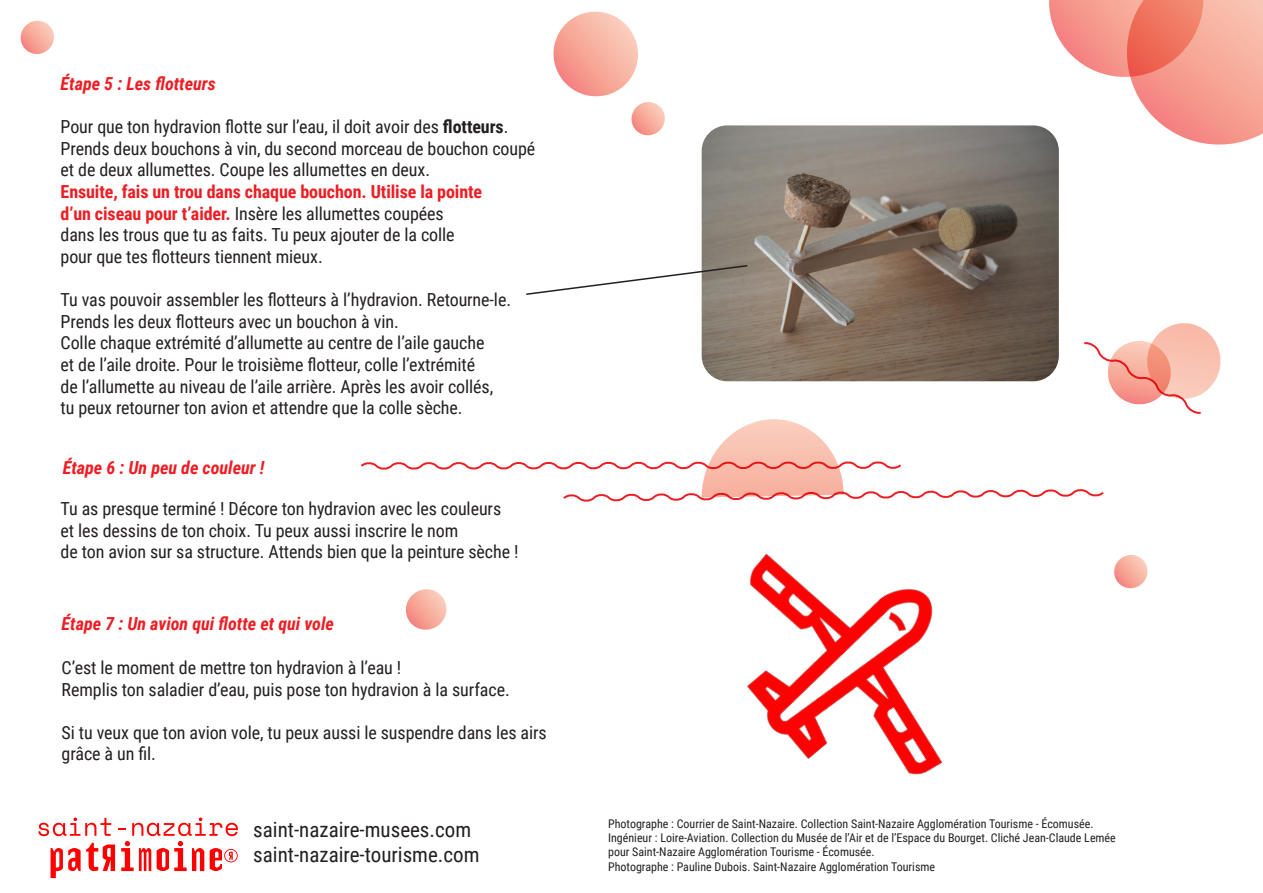
<style>
.page{position:relative;width:1263px;height:893px;background:#fff}
.page>*{position:absolute;margin:0;border:0;box-sizing:border-box;transform-origin:0 0}
.t1{font:21px "Roboto Condensed";color:#231f20}
.t2{font:18px/21.6px "Roboto Condensed";letter-spacing:-.005em;color:#231f20}
.t3{font:italic 700 18px "Roboto Condensed";color:#ee1d23}
.t4{font:700 18px "Roboto Condensed";letter-spacing:-.005em;color:#ee1d23}
.t5{font:12px "Roboto Condensed";color:#231f20}
.s1{font-weight:700}
.s2{font-weight:700;color:#ee1d23}
</style>
<div class="page">
<img style="left:702px;top:125px;width:357px;height:195px">
<svg style="left:38px;top:817px;width:200px;height:61px"></svg>
<svg style="left:361px;top:320px;width:860px;height:182px"></svg>
<svg style="left:405px;top:589px;width:42px;height:41px"></svg>
<svg style="left:1039px;top:0;width:224px;height:156px"></svg>
<svg style="left:553px;top:11px;width:112px;height:125px"></svg>
<svg style="left:1114px;top:555px;width:34px;height:34px"></svg>
<svg style="left:20px;top:20px;width:34px;height:34px"></svg>
<img style="left:747px;top:553px;width:196px;height:222px">
<svg style="left:526px;top:264px;width:223px;height:32px"></svg>
<p class="t3" style="left:61px;top:71px;width:157px">Étape 5 : Les flotteurs</p>
<p class="t2" style="left:61px;top:115px;width:449px">Pour que ton hydravion flotte sur l’eau, il doit avoir des <span class="s1">flotteurs</span>.</p>
<p class="t2" style="left:61px;top:137px;width:476px">Prends deux bouchons à vin, du second morceau de bouchon coupé et de deux allumettes. Coupe les allumettes en deux.</p>
<p class="t4" style="left:61px;top:179px;width:423px">Ensuite, fais un trou dans chaque bouchon. Utilise la pointe</p>
<p class="t2" style="left:61px;top:202px;width:385px"><span class="s2">d’un ciseau pour t’aider.</span> Insère les allumettes coupées</p>
<p class="t2" style="left:61px;top:223px;width:396px">dans les trous que tu as faits. Tu peux ajouter de la colle</p>
<p class="t2" style="left:61px;top:245px;width:264px">pour que tes flotteurs tiennent mieux.</p>
<p class="t2" style="left:61px;top:288px;width:452px">Tu vas pouvoir assembler les flotteurs à l’hydravion. Retourne-le.<br>Prends les deux flotteurs avec un bouchon à vin.</p>
<p class="t2" style="left:61px;top:331px;width:434px">Colle chaque extrémité d’allumette au centre de l’aile gauche et de l’aile droite. Pour le troisième flotteur, colle l’extrémité de l’allumette au niveau de l’aile arrière. Après les avoir collés, tu peux retourner ton avion et attendre que la colle sèche.</p>
<p class="t3" style="left:63px;top:455px;width:203px">Étape 6 : Un peu de couleur !</p>
<p class="t2" style="left:61px;top:497px;width:442px">Tu as presque terminé ! Décore ton hydravion avec les couleurs</p>
<p class="t2" style="left:61px;top:519px;width:399px">et les dessins de ton choix. Tu peux aussi inscrire le nom</p>
<p class="t2" style="left:61px;top:540px;width:459px">de ton avion sur sa structure. Attends bien que la peinture sèche !</p>
<p class="t3" style="left:62px;top:611px;width:274px">Étape 7 : Un avion qui flotte et qui vole</p>
<p class="t2" style="left:62px;top:656px;width:341px">C’est le moment de mettre ton hydravion à l’eau !</p>
<p class="t2" style="left:62px;top:678px;width:450px">Remplis ton saladier d’eau, puis pose ton hydravion à la surface.</p>
<p class="t2" style="left:62px;top:721px;width:486px">Si tu veux que ton avion vole, tu peux aussi le suspendre dans les airs grâce à un fil.</p>
<p class="t1" style="left:253px;top:815px;width:219px">saint-nazaire-musees.com</p>
<p class="t1" style="left:253px;top:840px;width:228px">saint-nazaire-tourisme.com</p>
<p class="t5" style="left:608px;top:815px;width:487px">Photographe : Courrier de Saint-Nazaire. Collection Saint-Nazaire Agglomération Tourisme - Écomusée.</p>
<p class="t5" style="left:608px;top:829px;width:509px">Ingénieur : Loire-Aviation. Collection du Musée de l’Air et de l’Espace du Bourget. Cliché Jean-Claude Lemée</p>
<p class="t5" style="left:608px;top:844px;width:268px">pour Saint-Nazaire Agglomération Tourisme - Écomusée.</p>
<p class="t5" style="left:608px;top:858px;width:328px">Photographe : Pauline Dubois. Saint-Nazaire Agglomération Tourisme</p>
</div>
